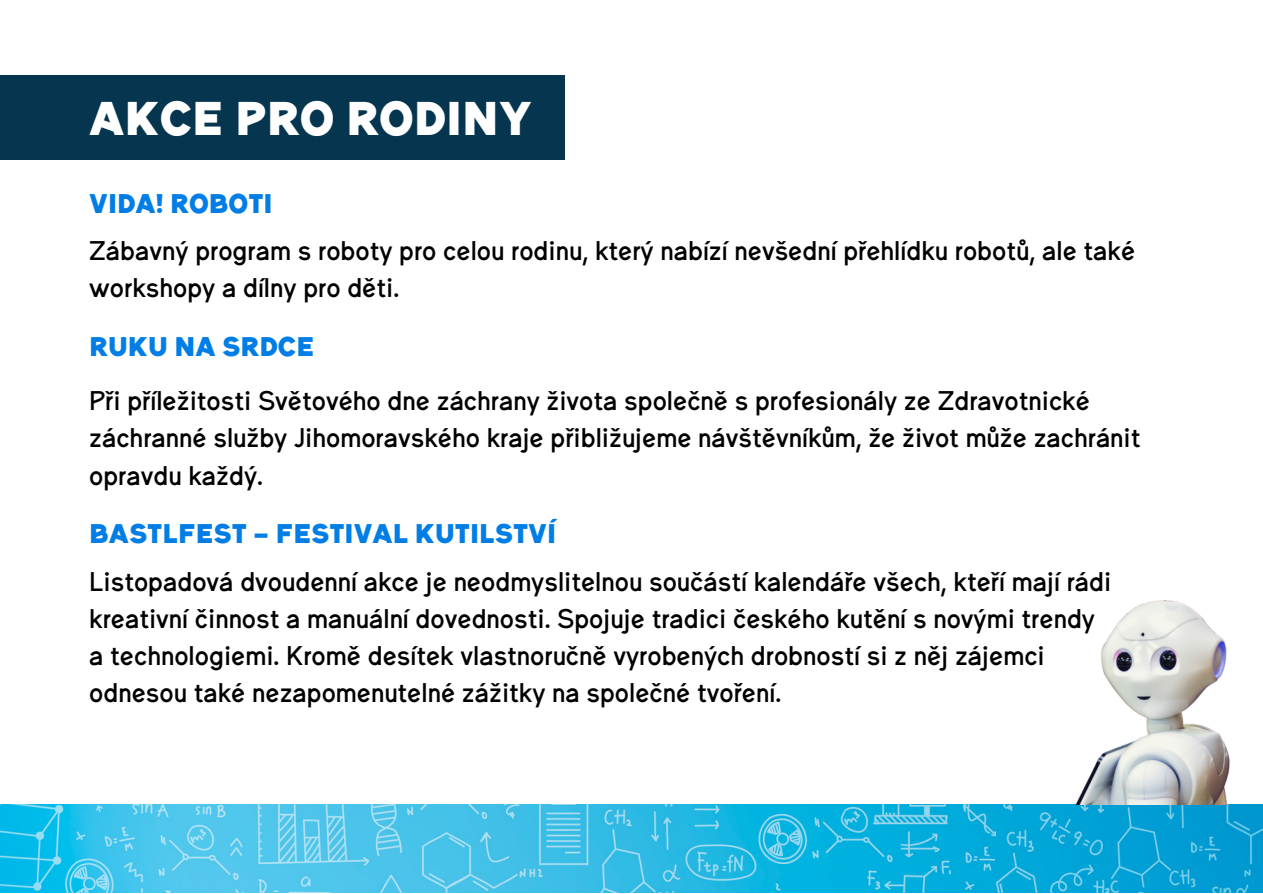
<style>
.page{position:relative;width:1263px;height:894px;background:#fff}
.page>*{position:absolute;margin:0;border:0;box-sizing:border-box;transform-origin:0 0}
.t1{font:47.25px "Dimenze 2022 3 Bold";color:#fff}
.t2{font:27px/37px "Dimenze 2022 3 Regular";color:#000}
.t3{font:27px "Dimenze 2022 3 Bold";color:#007ee6}
</style>
<div class="page">
<div style="left:0;top:75px;width:565px;height:84px;background:#05354f"></div>
<img style="left:0;top:803px;width:1263px;height:89px">
<img style="left:1076px;top:600px;width:154px;height:203px">
<p class="t1" style="left:89px;top:88px;width:444px">AKCE PRO RODINY</p>
<p class="t3" style="left:89px;top:186px;width:185px">VIDA! ROBOTI</p>
<p class="t2" style="left:89px;top:231px;width:1047px">Zábavný program s roboty pro celou rodinu, který nabízí nevšední přehlídku robotů, ale také workshopy a dílny pro děti.</p>
<p class="t3" style="left:89px;top:329px;width:226px">RUKU NA SRDCE</p>
<p class="t2" style="left:89px;top:381px;width:1053px">Při příležitosti Světového dne záchrany života společně s profesionály ze Zdravotnické záchranné služby Jihomoravského kraje přibližujeme návštěvníkům, že život může zachránit opravdu každý.</p>
<p class="t3" style="left:89px;top:516px;width:468px">BASTLFEST – FESTIVAL KUTILSTVÍ</p>
<p class="t2" style="left:89px;top:561px;width:1023px">Listopadová dvoudenní akce je neodmyslitelnou součástí kalendáře všech, kteří mají rádi kreativní činnost a manuální dovednosti. Spojuje tradici českého kutění s novými trendy</p>
<p class="t2" style="left:89px;top:635px;width:957px">a technologiemi. Kromě desítek vlastnoručně vyrobených drobností si z něj zájemci odnesou také nezapomenutelné zážitky na společné tvoření.</p>
</div>
